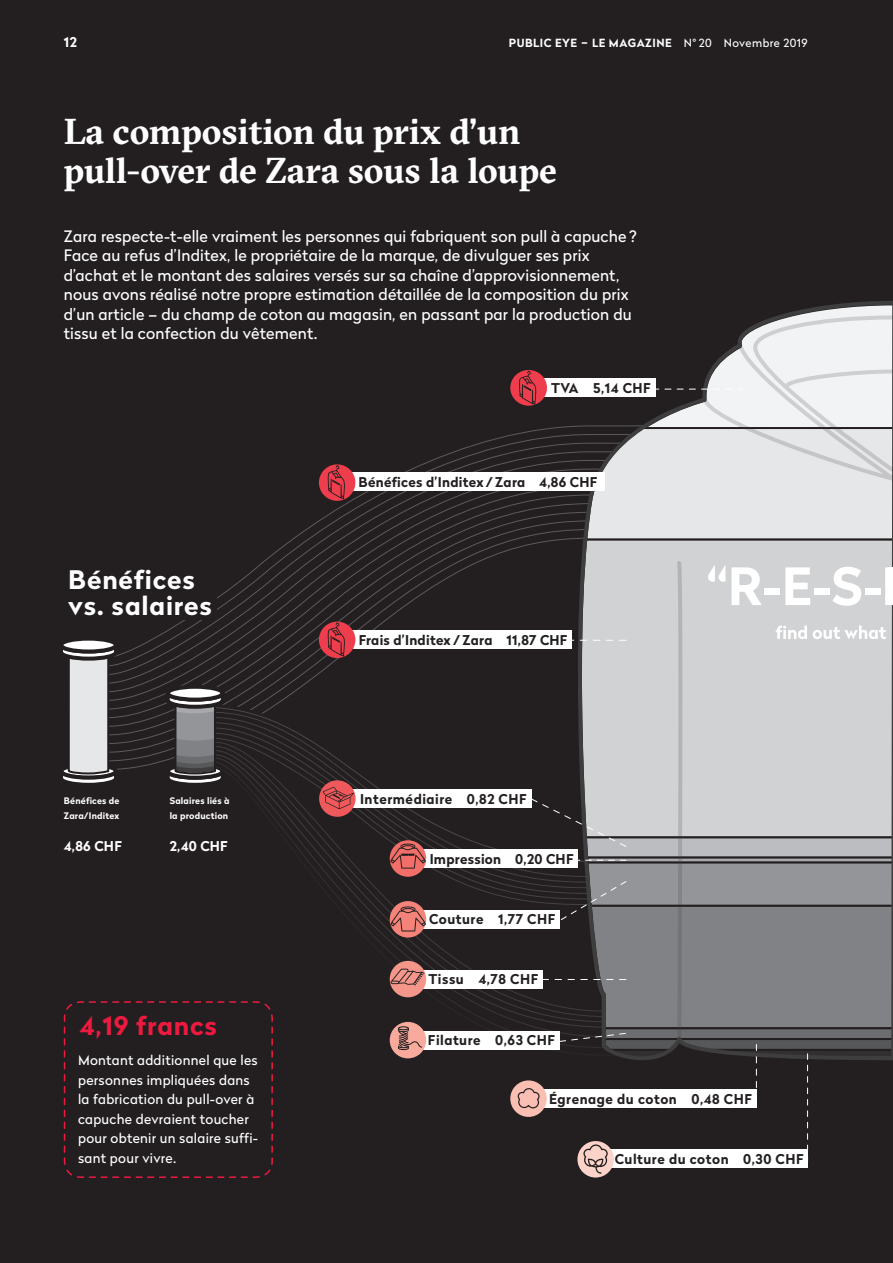
<style>
.page{position:relative;width:893px;height:1263px;background:#231f20}
.page>*{position:absolute;margin:0;border:0;box-sizing:border-box;transform-origin:0 0}
.t1{font:700 36px/39px "GT Sectra";letter-spacing:-.005em;color:#fff}
.t2{font:700 25.5px/26.2px "Radikal";letter-spacing:.03em;color:#fff}
.t3{font:700 25.5px "Radikal";letter-spacing:.03em;color:#ed1a40}
.t4{font:15.75px/19.5px "Radikal";letter-spacing:.01em;color:#fff}
.t5{font:13.5px/19.5px "Radikal";letter-spacing:.02em;color:#fff}
.t6{font:700 13.5px "Radikal";letter-spacing:.04em;color:#231f20}
.t7{font:700 13.5px "Radikal";letter-spacing:.02em;color:#231f20}
.t8{font:700 13.5px "Radikal";letter-spacing:.02em;color:#fff}
.t9{font:700 11.25px "Radikal";letter-spacing:.045em;color:#fff}
.t10{font:700 9px/15px "Radikal";letter-spacing:.02em;color:#fff}
.s1{font-weight:400}
</style>
<div class="page">
<svg style="left:120px;top:537px;width:397px;height:233px"></svg>
<svg style="left:309px;top:862px;width:208px;height:194px"></svg>
<svg style="left:250px;top:707px;width:267px;height:155px"></svg>
<svg style="left:63px;top:650px;width:57px;height:133px"></svg>
<svg style="left:61px;top:639px;width:55px;height:12px"></svg>
<div style="left:59px;top:637px;width:59px;height:16px;border:4px solid #231f20;border-radius:50%"></div>
<svg style="left:164px;top:689px;width:123px;height:100px"></svg>
<svg style="left:168px;top:687px;width:55px;height:13px"></svg>
<div style="left:166px;top:685px;width:59px;height:17px;border:4px solid #231f20;border-radius:50%"></div>
<svg style="left:63px;top:1001px;width:210px;height:177px"></svg>
<div style="left:64px;top:565px;width:153px;height:54px;background:#231f20"></div>
<div style="left:510px;top:370px;width:37px;height:36px;background:#ee3d4c;border-radius:50%"></div>
<div style="left:337px;top:472px;width:268px;height:19px;background:#fff"></div>
<div style="left:319px;top:464px;width:36px;height:37px;background:#ee3d4c;border-radius:50%"></div>
<svg style="left:327px;top:465px;width:19px;height:34px"></svg>
<div style="left:338px;top:630px;width:234px;height:19px;background:#fff"></div>
<div style="left:319px;top:621px;width:36px;height:37px;background:#ee3d4c;border-radius:50%"></div>
<svg style="left:327px;top:622px;width:19px;height:35px"></svg>
<div style="left:339px;top:789px;width:192px;height:19px;background:#fff"></div>
<svg style="left:319px;top:780px;width:37px;height:37px"></svg>
<svg style="left:323px;top:787px;width:31px;height:22px"></svg>
<div style="left:408px;top:849px;width:170px;height:19px;background:#fff"></div>
<svg style="left:390px;top:840px;width:36px;height:37px"></svg>
<svg style="left:390px;top:843px;width:36px;height:25px"></svg>
<div style="left:408px;top:910px;width:152px;height:19px;background:#fff"></div>
<div style="left:390px;top:901px;width:36px;height:36px;background:#f48479;border-radius:50%"></div>
<svg style="left:390px;top:906px;width:36px;height:25px"></svg>
<div style="left:407px;top:970px;width:136px;height:18px;background:#fff"></div>
<div style="left:390px;top:961px;width:36px;height:36px;background:#f5968b;border-radius:50%"></div>
<svg style="left:391px;top:969px;width:33px;height:16px"></svg>
<div style="left:407px;top:1031px;width:153px;height:18px;background:#fff"></div>
<div style="left:390px;top:1022px;width:36px;height:36px;background:#f8aa9d;border-radius:50%"></div>
<svg style="left:398px;top:1026px;width:24px;height:24px"></svg>
<div style="left:510px;top:1080px;width:37px;height:37px;background:#fabeb3;border-radius:50%"></div>
<div style="left:577px;top:1141px;width:37px;height:36px;background:#fcd3c9;border-radius:50%"></div>
<svg style="left:517px;top:301px;width:376px;height:873px"></svg>
<p class="t8" style="left:64px;top:32px;width:15px">12</p>
<p class="t9" style="left:509px;top:35px;width:300px">PUBLIC EYE – LE MAGAZINE <span class="s1">N° 20 Novembre 2019</span></p>
<h1 class="t1" style="left:64px;top:111px;width:495px">La composition du prix d’un pull-over de Zara sous la loupe</h1>
<p class="t4" style="left:64px;top:226px;width:575px">Zara respecte-t-elle vraiment les personnes qui fabriquent son pull à capuche ?<br>Face au refus d’Inditex, le propriétaire de la marque, de divulguer ses prix d’achat et le montant des salaires versés sur sa chaîne d’approvisionnement, nous avons réalisé notre propre estimation détaillée de la composition du prix d’un article – du champ de coton au magasin, en passant par la production du tissu et la confection du vêtement.</p>
<p class="t6" style="left:551px;top:378px;width:101px">TVA 5,14 CHF</p>
<h2 class="t2" style="left:68px;top:565px;width:145px">Bénéfices vs. salaires</h2>
<p class="t10" style="left:64px;top:793px;width:57px">Bénéfices de<br>Zara/Inditex</p>
<p class="t8" style="left:64px;top:836px;width:60px">4,86 CHF</p>
<p class="t10" style="left:170px;top:793px;width:61px">Salaires liés à la production</p>
<p class="t8" style="left:170px;top:836px;width:60px">2,40 CHF</p>
<h2 class="t3" style="left:80px;top:1007px;width:139px">4,19 francs</h2>
<p class="t5" style="left:78px;top:1050px;width:182px">Montant additionnel que les personnes impliquées dans la fabrication du pull-over à capuche devraient toucher pour obtenir un salaire suffi&shy;sant pour vivre.</p>
<p class="t7" style="left:358px;top:472px;width:240px">Bénéfices d’Inditex / Zara 4,86 CHF</p>
<p class="t7" style="left:359px;top:630px;width:210px">Frais d’Inditex / Zara 11,87 CHF</p>
<p class="t6" style="left:360px;top:789px;width:168px">Intermédiaire 0,82 CHF</p>
<p class="t7" style="left:430px;top:849px;width:145px">Impression 0,20 CHF</p>
<p class="t6" style="left:429px;top:910px;width:128px">Couture 1,77 CHF</p>
<p class="t6" style="left:428px;top:969px;width:111px">Tissu 4,78 CHF</p>
<p class="t6" style="left:428px;top:1030px;width:128px">Filature 0,63 CHF</p>
<p class="t6" style="left:549px;top:1089px;width:204px">Égrenage du coton 0,48 CHF</p>
<p class="t6" style="left:615px;top:1149px;width:190px">Culture du coton 0,30 CHF</p>
</div>
